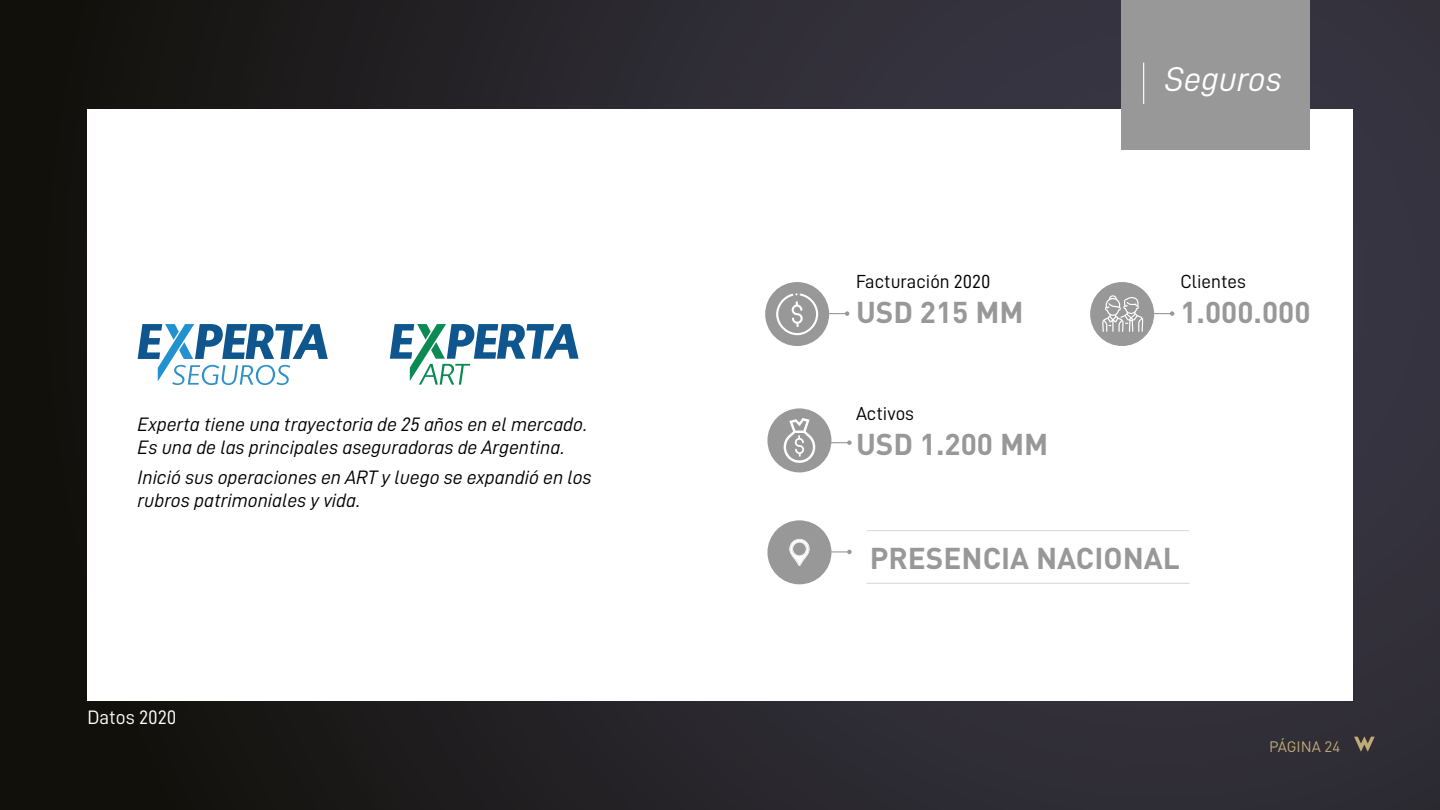
<style>
.page{position:relative;width:1440px;height:810px;background:#fff}
.page>*{position:absolute;margin:0;border:0;box-sizing:border-box;transform-origin:0 0}
.t1{font:34.42px "D DIN Italic";color:#fff}
.t2{font:700 29.78px "DIN";color:#989898}
.t3{font:19.5px/23.4px "D DIN Italic";color:#000}
.t4{font:19.5px "D DIN";color:#fff}
.t5{font:18.98px "D DIN";color:#000}
.t6{font:15px "DIN";color:#c0ab78}
</style>
<div class="page">
<div style="left:0;top:0;width:1440px;height:810px;background:linear-gradient(to right,#15130f,#3a3745)"></div>
<svg style="left:1354px;top:737px;width:21px;height:14px"></svg>
<div style="left:88px;top:109px;width:1265px;height:592px;background:#fff"></div>
<div style="left:1121px;top:0;width:189px;height:150px;background:#989898"></div>
<hr style="left:1143px;top:63px;width:1px;height:41px;background:#fff">
<svg style="left:138px;top:324px;width:190px;height:61px"></svg>
<svg style="left:390px;top:324px;width:189px;height:61px"></svg>
<div style="left:767px;top:408px;width:64px;height:64px;background:#989898;border-radius:50%"></div>
<svg style="left:831px;top:440px;width:21px;height:5px"></svg>
<div style="left:765px;top:282px;width:64px;height:64px;background:#989898;border-radius:50%"></div>
<div style="left:1090px;top:282px;width:64px;height:64px;background:#989898;border-radius:50%"></div>
<svg style="left:1102px;top:295px;width:41px;height:37px"></svg>
<svg style="left:829px;top:311px;width:20px;height:5px"></svg>
<svg style="left:1154px;top:311px;width:20px;height:5px"></svg>
<hr style="left:867px;top:530px;width:323px;height:1px;background:#d6d6d6">
<hr style="left:867px;top:583px;width:323px;height:1px;background:#d6d6d6">
<div style="left:767px;top:520px;width:64px;height:64px;background:#989898;border-radius:50%"></div>
<svg style="left:831px;top:550px;width:21px;height:4px"></svg>
<svg style="left:789px;top:539px;width:21px;height:27px"></svg>
<svg style="left:784px;top:418px;width:31px;height:45px"></svg>
<svg style="left:776px;top:293px;width:43px;height:43px"></svg>
<p class="t3" style="left:138px;top:412px;width:452px">Experta tiene una trayectoria de 25 años en el mercado.<br>Es una de las principales aseguradoras de Argentina.</p>
<p class="t3" style="left:138px;top:465px;width:456px">Inició sus operaciones en ART y luego se expandió en los rubros patrimoniales y vida.</p>
<p class="t4" style="left:88px;top:707px;width:90px">Datos 2020</p>
<p class="t5" style="left:856px;top:271px;width:136px">Facturación 2020</p>
<h2 class="t2" style="left:856px;top:293px;width:169px">USD 215 MM</h2>
<p class="t5" style="left:856px;top:403px;width:59px">Activos</p>
<h2 class="t2" style="left:856px;top:424px;width:194px">USD 1.200 MM</h2>
<h1 class="t1" style="left:1165px;top:61px;width:118px">Seguros</h1>
<p class="t5" style="left:1180px;top:271px;width:67px">Clientes</p>
<h2 class="t2" style="left:1180px;top:293px;width:132px">1.000.000</h2>
<h2 class="t2" style="left:870px;top:539px;width:312px">PRESENCIA NACIONAL</h2>
<p class="t6" style="left:1269px;top:737px;width:73px">PÁGINA 24</p>
</div>
